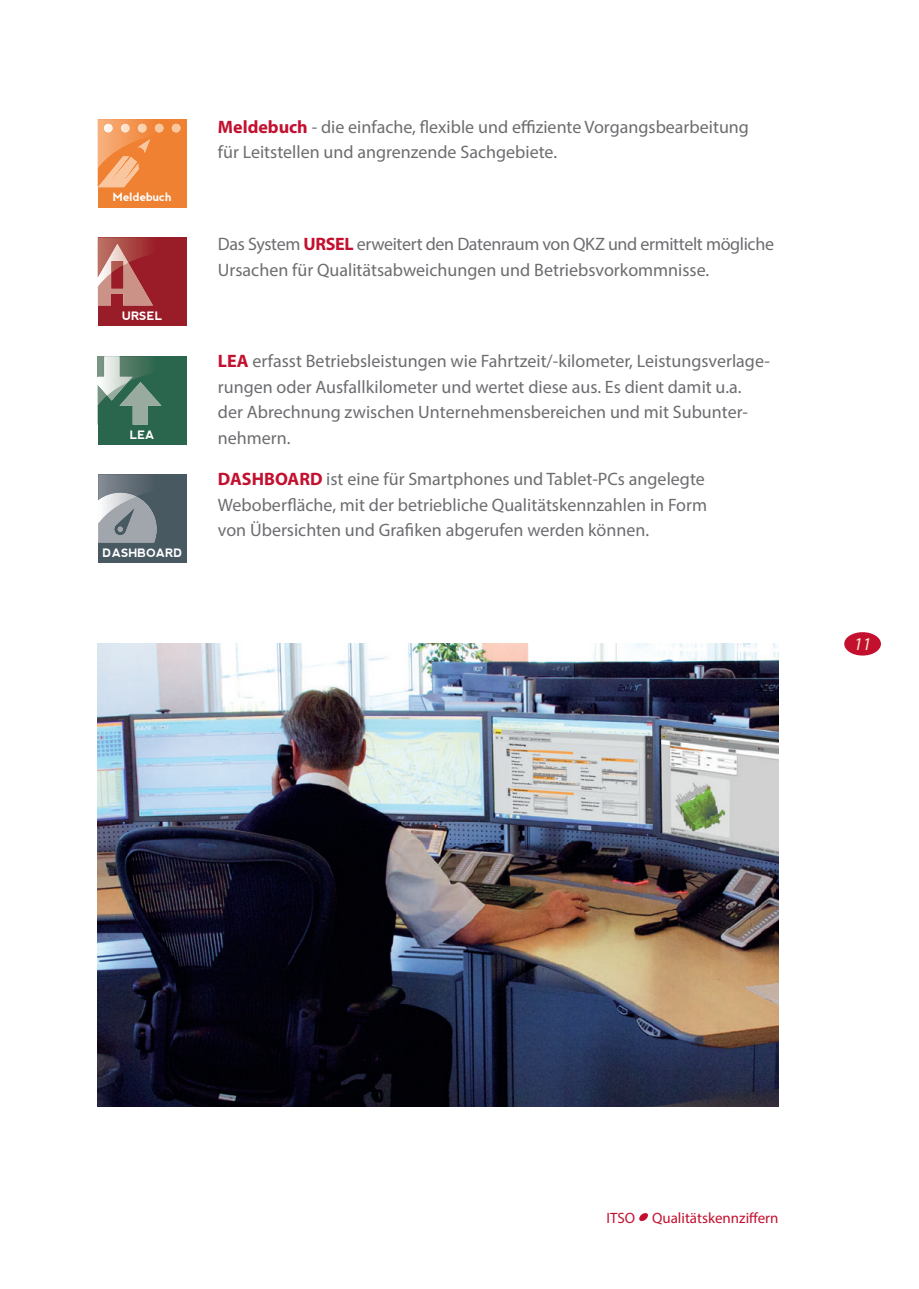
<style>
.page{position:relative;width:919px;height:1289px;background:#fff}
.page>*{position:absolute;margin:0;border:0;box-sizing:border-box;transform-origin:0 0}
.Absatzformat_1{font:18px/25.5px "Myriad Pro";color:#6c6d70}
.t1{font:italic 18px "Myriad Pro";color:#f2e8ca}
.t2{font:15px "Myriad Pro";color:#c3102f}
.t3{font:700 11.55px "nevis";color:#fff}
.s1{font-weight:700;color:#c3102f}
</style>
<div class="page">
<div style="left:844px;top:632px;width:36px;height:23px;background:#c3102f;border-radius:50%"></div>
<svg style="left:639px;top:1213px;width:9px;height:8px"></svg>
<div style="left:98px;top:119px;width:88px;height:89px;background:#ef8132"></div>
<svg style="left:98px;top:119px;width:83px;height:68px"></svg>
<div style="left:172px;top:124px;width:8px;height:8px;background:#f9c69d;border-radius:50%"></div>
<div style="left:98px;top:356px;width:88px;height:89px;background:#29664d"></div>
<svg style="left:98px;top:356px;width:64px;height:68px"></svg>
<div style="left:98px;top:474px;width:89px;height:89px;background:#485962"></div>
<svg style="left:98px;top:474px;width:59px;height:68px"></svg>
<div style="left:98px;top:237px;width:88px;height:89px;background:#991c29"></div>
<svg style="left:98px;top:237px;width:55px;height:68px"></svg>
<div style="left:111px;top:294px;width:12px;height:11px;background:#9a1c29"></div>
<img style="left:98px;top:644px;width:680px;height:462px">
<p class="t3" style="left:113px;top:191px;width:60px">Meldebuch</p>
<p class="t3" style="left:122px;top:309px;width:42px">URSEL</p>
<p class="t3" style="left:130px;top:428px;width:26px">LEA</p>
<p class="t3" style="left:113px;top:538px;width:59px">LEA (BO)</p>
<p class="t3" style="left:103px;top:546px;width:81px">DASHBOARD</p>
<p class="Absatzformat_1" style="left:218px;top:113px;width:532px"><span class="s1">Meldebuch</span> - die einfache, flexible und effiziente Vorgangsbearbeitung für Leitstellen und angrenzende Sachgebiete.</p>
<p class="Absatzformat_1" style="left:218px;top:231px;width:557px">Das System <span class="s1">URSEL</span> erweitert den Datenraum von QKZ und ermittelt mögliche<br>Ursachen für Qualitätsabweichungen und Betriebsvorkommnisse.</p>
<p class="Absatzformat_1" style="left:218px;top:348px;width:553px"><span class="s1">LEA</span> erfasst Betriebsleistungen wie Fahrtzeit/-kilometer, Leistungsverlage&shy;rungen oder Ausfallkilometer und wertet diese aus. Es dient damit u.a. der Abrechnung zwischen Unternehmensbereichen und mit Subunter&shy;nehmern.</p>
<p class="Absatzformat_1" style="left:218px;top:466px;width:490px"><span class="s1">DASHBOARD</span> ist eine für Smartphones und Tablet-PCs angelegte<br>Weboberfläche, mit der betriebliche Qualitätskennzahlen in Form von Übersichten und Grafiken abgerufen werden können.</p>
<p class="t1" style="left:853px;top:632px;width:19px">11</p>
<p class="t2" style="left:606px;top:1208px;width:174px">ITSO Qualitätskennziffern</p>
</div>
